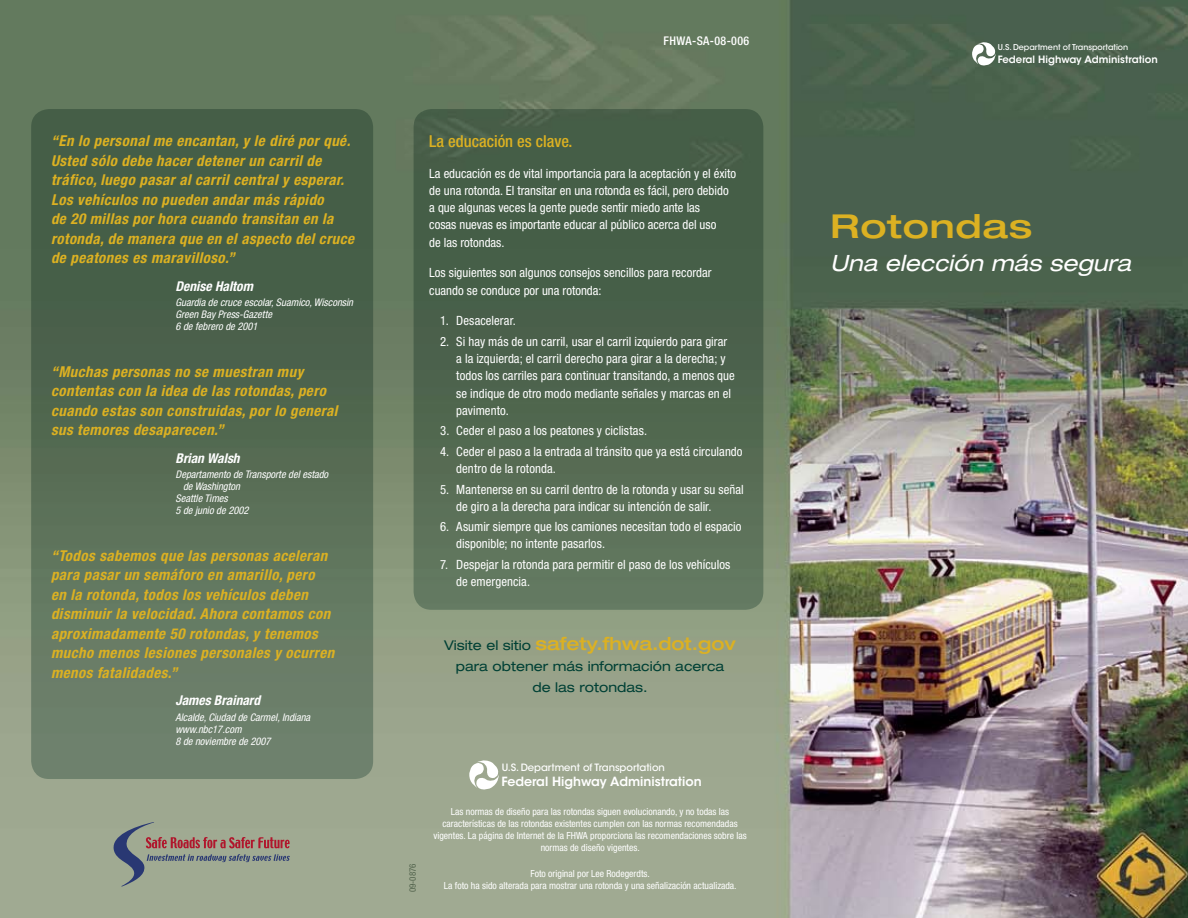
<style>
.page{position:relative;width:1188px;height:918px;background:#fff}
.page>*{position:absolute;margin:0;border:0;box-sizing:border-box;transform-origin:0 0}
.t1{font:500 expanded 33px "Helvetica Neue LT Std";letter-spacing:.02em;color:#dcb122;scale:1.1 1}
.t2{font:italic expanded 22.5px "Helvetica Neue LT Std";color:#fff}
.t3{font:500 expanded 18px "Helvetica Neue LT Std";color:#dcb122}
.t4{font:500 condensed 16.5px "Helvetica Neue LT Std";color:#dcb122}
.t5{font:italic 700 condensed 15px/19.5px "Helvetica Neue LT Std";letter-spacing:.03em;color:#dcb122}
.t6{font:expanded 13.5px/21px "Helvetica Neue LT Std";color:#004035;text-align:center}
.t7{font:italic 700 condensed 13.5px "Helvetica Neue LT Std";color:#fff}
.t8{font:condensed 12.75px/17.2px "Helvetica Neue LT Std";letter-spacing:.005em;color:#fff}
.t9{font:600 12.6px "ITC Avant Garde Std";color:#fff}
.t10{font:500 condensed 12px "Helvetica Neue LT Std";letter-spacing:.03em;color:#fff}
.t11{font:italic condensed 10.5px/12px "Helvetica Neue LT Std";color:#fff}
.t12{font:500 10.05px "ITC Avant Garde Std";letter-spacing:-.005em;color:#fff}
.t13{font:600 10.05px "ITC Avant Garde Std";color:#fff}
.t14{font:condensed 9.75px/12px "Helvetica Neue LT Std";color:#fff;text-align:center}
.t15{font:condensed 9px "Helvetica Neue LT Std";color:#54654e}
.t16{font:500 7.95px "ITC Avant Garde Std";letter-spacing:-.005em;color:#fff}
.s1{font-weight:400;font-size:13.5px;color:#004035}
</style>
<div class="page">
<img style="left:0;top:0;width:1188px;height:918px">
<div style="left:414px;top:109px;width:349px;height:501px;background:linear-gradient(to bottom,#3f5741,#60755d);border-radius:18px"></div>
<div style="left:31px;top:109px;width:342px;height:670px;background:linear-gradient(to bottom,#3d563f,#70836c);border-radius:18px"></div>
<svg style="left:972px;top:40px;width:25px;height:27px"></svg>
<svg style="left:469px;top:758px;width:32px;height:33px"></svg>
<svg style="left:112px;top:822px;width:178px;height:65px;background:#959588"></svg>
<p class="t5" style="left:51px;top:131px;width:305px">“En lo personal me encantan, y le diré por qué.<br>Usted sólo debe hacer detener un carril de tráfico, luego pasar al carril central y esperar.<br>Los vehículos no pueden andar más rápido<br>de 20 millas por hora cuando transitan en la rotonda, de manera que en el aspecto del cruce de peatones es maravilloso.”</p>
<p class="t7" style="left:176px;top:278px;width:79px">Denise Haltom</p>
<p class="t11" style="left:176px;top:297px;width:179px">Guardia de cruce escolar, Suamico, Wisconsin<br>Green Bay Press-Gazette<br>6 de febrero de 2001</p>
<p class="t5" style="left:51px;top:362px;width:288px">“Muchas personas no se muestran muy contentas con la idea de las rotondas, pero cuando estas son construidas, por lo general sus temores desaparecen.”</p>
<p class="t7" style="left:176px;top:450px;width:66px">Brian Walsh</p>
<p class="t11" style="left:176px;top:469px;width:154px">Departamento de Transporte del estado</p>
<p class="t11" style="left:183px;top:481px;width:58px">de Washington</p>
<p class="t11" style="left:176px;top:493px;width:54px">Seattle Times</p>
<p class="t11" style="left:176px;top:505px;width:74px">5 de junio de 2002</p>
<p class="t5" style="left:51px;top:546px;width:285px">“Todos sabemos que las personas aceleran para pasar un semáforo en amarillo, pero<br>en la rotonda, todos los vehículos deben disminuir la velocidad. Ahora contamos con aproximadamente 50 rotondas, y tenemos mucho menos lesiones personales y ocurren menos fatalidades.”</p>
<p class="t7" style="left:176px;top:693px;width:86px">James Brainard</p>
<p class="t11" style="left:176px;top:711px;width:136px">Alcalde, Ciudad de Carmel, Indiana www.nbc17.com<br>8 de noviembre de 2007</p>
<p class="t10" style="left:664px;top:34px;width:87px">FHWA-SA-08-006</p>
<p class="t4" style="left:429px;top:131px;width:145px">La educación es clave.</p>
<p class="t8" style="left:429px;top:164px;width:308px">La educación es de vital importancia para la aceptación y el éxito de una rotonda. El transitar en una rotonda es fácil, pero debido a que algunas veces la gente puede sentir miedo ante las<br>cosas nuevas es importante educar al público acerca del uso<br>de las rotondas.</p>
<p class="t8" style="left:429px;top:264px;width:284px">Los siguientes son algunos consejos sencillos para recordar cuando se conduce por una rotonda:</p>
<p class="t8" style="left:440px;top:312px;width:77px">1. Desacelerar.</p>
<p class="t8" style="left:456px;top:333px;width:280px;text-indent:-16px">2. Si hay más de un carril, usar el carril izquierdo para girar a la izquierda; el carril derecho para girar a la derecha; y todos los carriles para continuar transitando, a menos que se indique de otro modo mediante señales y marcas en el pavimento.</p>
<p class="t8" style="left:440px;top:422px;width:209px">3. Ceder el paso a los peatones y ciclistas.</p>
<p class="t8" style="left:456px;top:443px;width:288px;text-indent:-16px">4. Ceder el paso a la entrada al tránsito que ya está circulando dentro de la rotonda.</p>
<p class="t8" style="left:456px;top:480px;width:289px;text-indent:-16px">5. Mantenerse en su carril dentro de la rotonda y usar su señal de giro a la derecha para indicar su intención de salir.</p>
<p class="t8" style="left:456px;top:518px;width:287px;text-indent:-16px">6. Asumir siempre que los camiones necesitan todo el espacio disponible; no intente pasarlos.</p>
<p class="t8" style="left:456px;top:556px;width:276px;text-indent:-16px">7. Despejar la rotonda para permitir el paso de los vehículos de emergencia.</p>
<h3 class="t3" style="left:444px;top:632px;width:293px"><span class="s1">Visite el sitio</span> safety.fhwa.dot.gov</h3>
<p class="t6" style="left:456px;top:655px;width:270px">para obtener más información acerca de las rotondas.</p>
<p class="t15" style="left:408px;top:892px;width:31px;rotate:-90deg">09-0876</p>
<p class="t12" style="left:502px;top:761px;width:165px">U.S. Department of Transportation</p>
<p class="t9" style="left:501px;top:774px;width:202px">Federal Highway Administration</p>
<p class="t14" style="left:434px;top:806px;width:315px">Las normas de diseño para las rotondas siguen evolucionando, y no todas las características de las rotondas existentes cumplen con las normas recomendadas vigentes. La página de Internet de la FHWA proporciona las recomendaciones sobre las normas de diseño vigentes.</p>
<p class="t14" style="left:444px;top:867px;width:294px">Foto original por Lee Rodegerdts.<br>La foto ha sido alterada para mostrar una rotonda y una señalización actualizada.</p>
<p class="t16" style="left:998px;top:43px;width:132px">U.S. Department of Transportation</p>
<p class="t13" style="left:998px;top:53px;width:162px">Federal Highway Administration</p>
<h1 class="t1" style="left:830px;top:206px;width:185px">Rotondas</h1>
<h2 class="t2" style="left:830px;top:250px;width:302px">Una elección más segura</h2>
</div>
